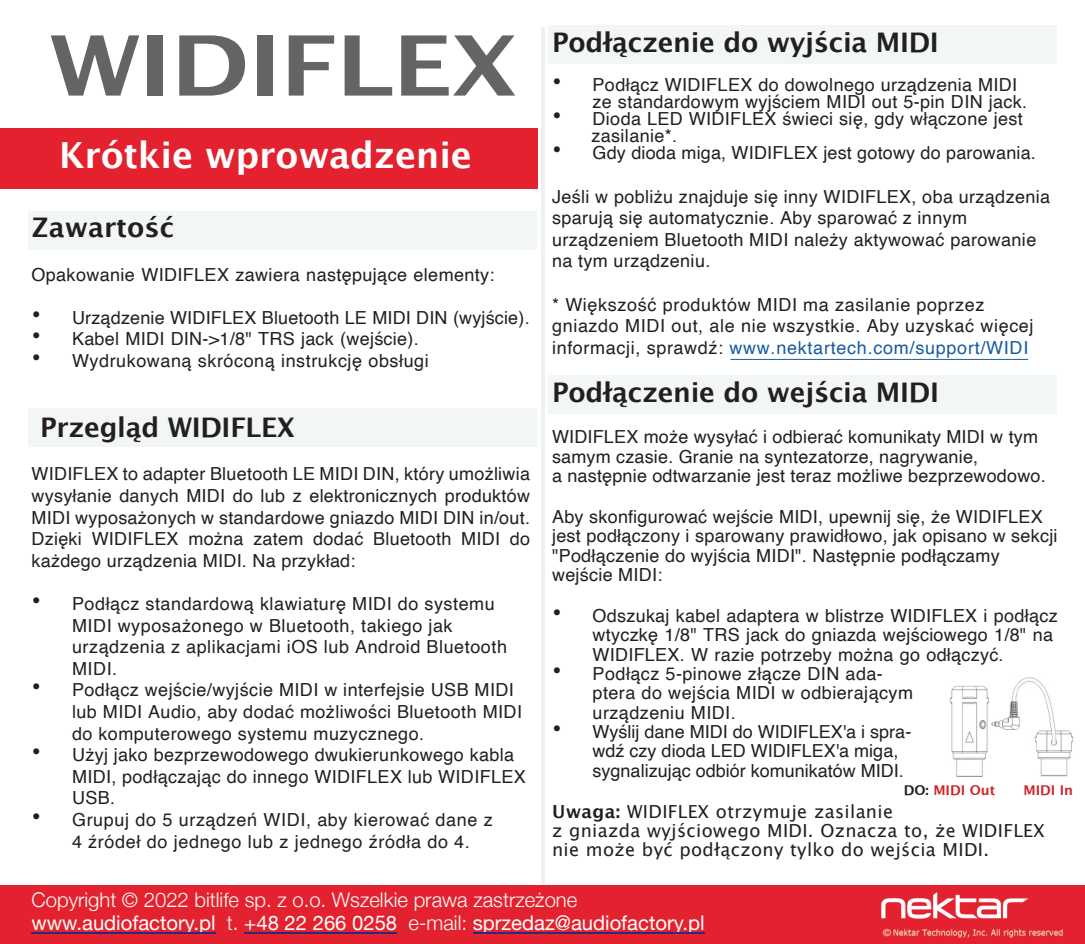
<style>
.page{position:relative;width:1085px;height:944px;background:#fff}
.page>*{position:absolute;margin:0;border:0;box-sizing:border-box;transform-origin:0 0}
.t1{font:700 83.25px "Lucida Grande";letter-spacing:-.015em;color:#656463;scale:1.2 1}
.t2{font:700 36px "Lucida Grande";letter-spacing:-.005em;color:#fff}
.t3{font:700 27px "Lucida Grande";letter-spacing:-.01em;color:#231f20}
.t4{font:300 20.25px/22.9px "Helvetica Neue";color:#fff}
.t5{font:18px/21.6px "Helvetica";letter-spacing:.02em;color:#231f20}
.t6{font:18px/19.3px "Lucida Grande";letter-spacing:.02em;color:#231f20}
.t7{font:18px/19.3px "Helvetica";color:#231f20}
.t8{font:700 13.5px "Lucida Grande";color:#d1232a}
.s1{font-size:27px}
.s2{color:#175d9e}
.s3{font-weight:700}
.s4{color:#231f20}
.s5{font-weight:400}
</style>
<div class="page">
<div style="left:0;top:128px;width:537px;height:60px;background:#e4222f"></div>
<div style="left:548px;top:375px;width:508px;height:38px;background:#f3f6f7"></div>
<div style="left:548px;top:26px;width:508px;height:38px;background:#f3f6f7"></div>
<div style="left:29px;top:408px;width:508px;height:38px;background:#f3f6f7"></div>
<div style="left:29px;top:212px;width:508px;height:38px;background:#f3f6f7"></div>
<hr style="left:541px;top:27px;width:3px;height:892px;background:#eff0f0">
<hr style="left:730px;top:359px;width:297px;height:1px;background:#175d9e">
<img style="left:949px;top:677px;width:123px;height:100px">
<div style="left:0;top:885px;width:1084px;height:59px;background:#e4222f"></div>
<hr style="left:32px;top:932px;width:184px;height:1px;background:#2b2978">
<hr style="left:244px;top:932px;width:153px;height:1px;background:#2b2978">
<hr style="left:472px;top:932px;width:232px;height:1px;background:#2b2978">
<img style="left:882px;top:928px;width:181px;height:9px">
<img style="left:881px;top:892px;width:147px;height:26px">
<h1 class="t1" style="left:50px;top:30px;width:391px">WIDIFLEX</h1>
<h2 class="t2" style="left:59px;top:139px;width:414px">Krótkie wprowadzenie</h2>
<h3 class="t3" style="left:32px;top:216px;width:144px">Zawartość</h3>
<p class="t5" style="left:32px;top:265px;width:464px">Opakowanie WIDIFLEX zawiera następujące elementy:</p>
<p class="t5" style="left:32px;top:308px;width:499px"><span class="s1">•</span> Urządzenie WIDIFLEX Bluetooth LE MIDI DIN (wyjście).</p>
<p class="t5" style="left:32px;top:329px;width:388px"><span class="s1">•</span> Kabel MIDI DIN-&gt;1/8" TRS jack (wejście).</p>
<p class="t5" style="left:32px;top:351px;width:399px"><span class="s1">•</span> Wydrukowaną skróconą instrukcję obsługi</p>
<h3 class="t3" style="left:40px;top:416px;width:256px">Przegląd WIDIFLEX</h3>
<p class="t5" style="left:32px;top:464px;width:500px;text-align:justify">WIDIFLEX to adapter Bluetooth LE MIDI DIN, który umożliwia wysyłanie danych MIDI do lub z elektronicznych produktów MIDI wyposażonych w standardowe gniazdo MIDI DIN in/out.<br>Dzięki WIDIFLEX można zatem dodać Bluetooth MIDI do każdego urządzenia MIDI. Na przykład:</p>
<p class="t5" style="left:72px;top:594px;width:436px;text-indent:-40px"><span class="s1">•</span> Podłącz standardową klawiaturę MIDI do systemu MIDI wyposażonego w Bluetooth, takiego jak urządzenia z aplikacjami iOS lub Android Bluetooth MIDI.</p>
<p class="t5" style="left:72px;top:680px;width:451px;text-indent:-40px"><span class="s1">•</span> Podłącz wejście/wyjście MIDI w interfejsie USB MIDI lub MIDI Audio, aby dodać możliwości Bluetooth MIDI do komputerowego systemu muzycznego.</p>
<p class="t5" style="left:72px;top:745px;width:455px;text-indent:-40px"><span class="s1">•</span> Użyj jako bezprzewodowego dwukierunkowego kabla<br>MIDI, podłączając do innego WIDIFLEX lub WIDIFLEX<br>USB.</p>
<p class="t5" style="left:72px;top:810px;width:422px;text-indent:-40px"><span class="s1">•</span> Grupuj do 5 urządzeń WIDI, aby kierować dane z<br>4 źródeł do jednego lub z jednego źródła do 4.</p>
<h3 class="t3" style="left:552px;top:31px;width:388px">Podłączenie do wyjścia MIDI</h3>
<p class="t5" style="left:592px;top:77px;width:436px;line-height:17.1px;text-indent:-40px"><span class="s1">•</span> Podłącz WIDIFLEX do dowolnego urządzenia MIDI ze standardowym wyjściem MIDI out 5-pin DIN jack.</p>
<p class="t5" style="left:591px;top:111px;width:433px;line-height:17.1px;text-indent:-39px"><span class="s1">•</span> Dioda LED WIDIFLEX świeci się, gdy włączone jest zasilanie*.</p>
<p class="t5" style="left:552px;top:143px;width:485px"><span class="s1">•</span> Gdy dioda miga, WIDIFLEX jest gotowy do parowania.</p>
<p class="t5" style="left:552px;top:187px;width:499px">Jeśli w pobliżu znajduje się inny WIDIFLEX, oba urządzenia sparują się automatycznie. Aby sparować z innym urządzeniem Bluetooth MIDI należy aktywować parowanie na tym urządzeniu.</p>
<p class="t5" style="left:552px;top:295px;width:483px">* Większość produktów MIDI ma zasilanie poprzez gniazdo MIDI out, ale nie wszystkie. Aby uzyskać więcej informacji, sprawdź: <span class="s2">www.nektartech.com/support/WIDI</span></p>
<h3 class="t3" style="left:552px;top:381px;width:388px">Podłączenie do wejścia MIDI</h3>
<p class="t5" style="left:552px;top:428px;width:495px;line-height:19.3px">WIDIFLEX może wysyłać i odbierać komunikaty MIDI w tym samym czasie. Granie na syntezatorze, nagrywanie,<br>a następnie odtwarzanie jest teraz możliwe bezprzewodowo.</p>
<p class="t5" style="left:552px;top:508px;width:507px;line-height:19.3px">Aby skonfigurować wejście MIDI, upewnĳ się, że WIDIFLEX jest podłączony i sparowany prawidłowo, jak opisano w sekcji "Podłączenie do wyjścia MIDI". Następnie podłączamy wejście MIDI:</p>
<p class="t5" style="left:592px;top:607px;width:466px;line-height:19.3px;text-indent:-40px"><span class="s1">•</span> Odszukaj kabel adaptera w blistrze WIDIFLEX i podłącz wtyczkę 1/8" TRS jack do gniazda wejściowego 1/8" na<br>WIDIFLEX. W razie potrzeby można go odłączyć.</p>
<p class="t5" style="left:592px;top:665px;width:322px;line-height:19.3px;text-indent:-40px"><span class="s1">•</span> Podłącz 5-pinowe złącze DIN ada&shy;ptera do wejścia MIDI w odbierającym urządzeniu MIDI.</p>
<p class="t7" style="left:592px;top:723px;width:320px;text-indent:-40px"><span class="s1">•</span> Wyślĳ dane MIDI do WIDIFLEX'a i spra&shy;wdź czy dioda LED WIDIFLEX'a miga, sygnalizując odbiór komunikatów MIDI.</p>
<p class="t6" style="left:552px;top:803px;width:494px"><span class="s3">Uwaga:</span> WIDIFLEX otrzymuje zasilanie<br>z gniazda wyjściowego MIDI. Oznacza to, że WIDIFLEX nie może być podłączony tylko do wejścia MIDI.</p>
<p class="t8" style="left:903px;top:784px;width:93px"><span class="s4">DO:</span> MIDI Out</p>
<p class="t8" style="left:1023px;top:784px;width:51px">MIDI In</p>
<p class="t4" style="left:32px;top:888px;width:674px">Copyright © 2022 bitlife sp. z o.o. Wszelkie prawa zastrzeżone <span class="s5">www.audiofactory.pl</span> t. <span class="s5">+48 22 266 0258</span> e-mail: <span class="s5">sprzedaz@audiofactory.pl</span></p>
</div>
